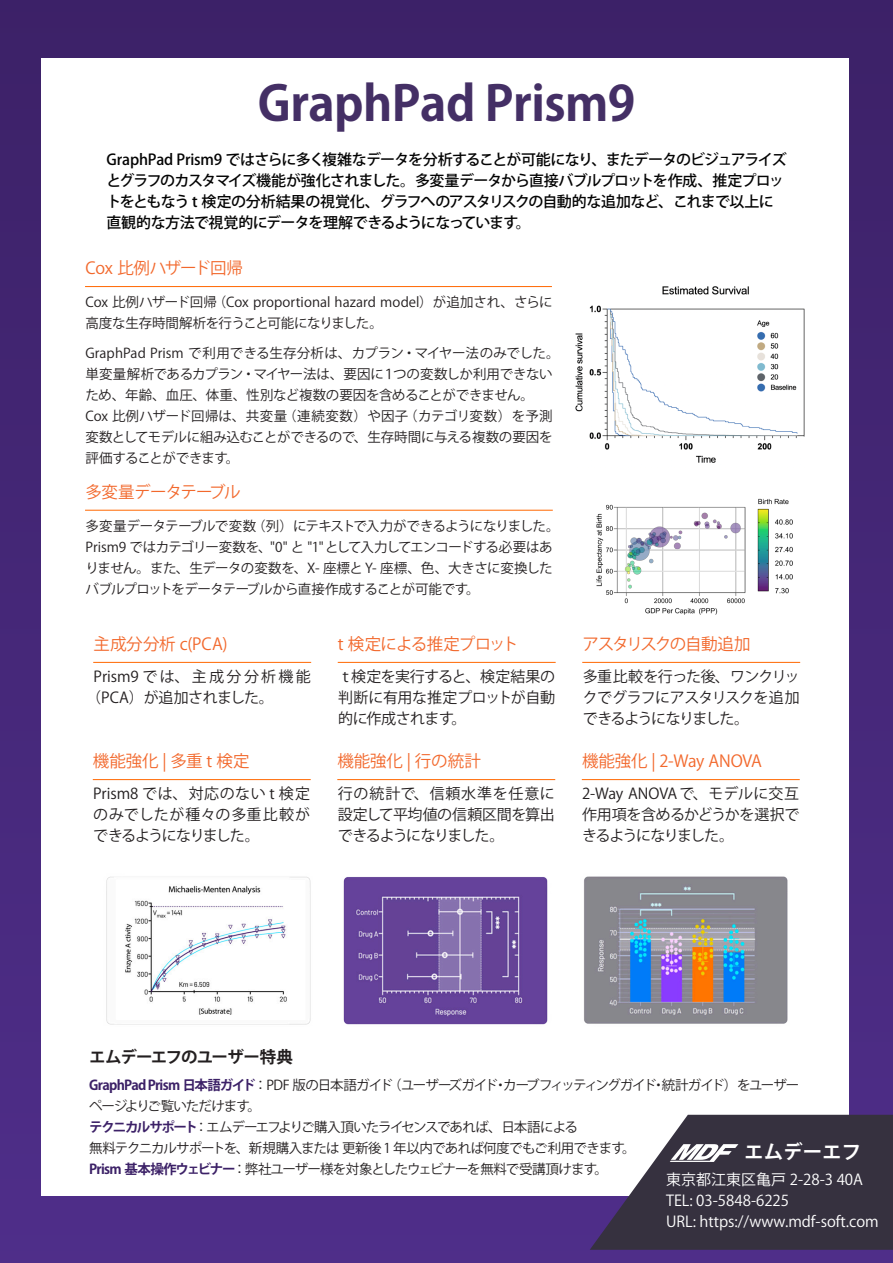
<style>
.page{position:relative;width:893px;height:1263px;background:#fff}
.page>*{position:absolute;margin:0;border:0;box-sizing:border-box;transform-origin:0 0}
.t1{font:700 48px "Koz Go Pr 6 N";letter-spacing:-.01em;color:#442f65}
.t2{font:700 19.5px "Koz Go Pr 6 N";color:#fff}
.t3{font:16.5px "Koz Go Pr 6 N";letter-spacing:-.02em;color:#f2682c}
.t4{font:700 16.5px "Koz Go Pr 6 N";letter-spacing:-.04em;color:#231f20}
.t5{font:16.5px "Koz Go Pr 6 N";letter-spacing:-.05em;color:#f2682c}
.t6{font:16.5px "Koz Go Pr 6 N";color:#f2682c}
.t7{font:16.5px "Koz Go Pr 6 N";letter-spacing:-.09em;color:#f2682c}
.t8{font:16.5px "Koz Go Pr 6 N";letter-spacing:-.04em;color:#f2682c}
.t9{font:15px/21px "Koz Go Pr 6 N";letter-spacing:-.02em;color:#231f20;text-align:justify}
.t10{font:500 15px/21px "Koz Go Pr 6 N";letter-spacing:-.05em;color:#030303}
.t11{font:15px/21px "Koz Go Pr 6 N";color:#fff}
.t12{font:15px/21px "Koz Go Pr 6 N";color:#231f20}
.t13{font:13.5px/21px "Koz Go Pr 6 N";letter-spacing:-.075em;color:#231f20}
.t14{font:13.5px/21px "Koz Go Pr 6 N";letter-spacing:-.015em;color:#231f20}
.t15{font:13.5px/21px "Koz Go Pr 6 N";letter-spacing:-.04em;color:#231f20}
.t16{font:13.5px/21px "Koz Go Pr 6 N";letter-spacing:-.005em;color:#231f20}
.s1{font-weight:700;color:#3c2167}
</style>
<div class="page">
<div style="left:0;top:0;width:893px;height:1263px;background:linear-gradient(to bottom,#3c2168,#4f2e89)"></div>
<div style="left:41px;top:58px;width:808px;height:1138px;background:#fff"></div>
<svg style="left:590px;top:1115px;width:303px;height:135px;background:#544f5d"></svg>
<hr style="left:93px;top:662px;width:218px;height:1px;background:#ff6700">
<hr style="left:582px;top:662px;width:218px;height:1px;background:#ff6700">
<hr style="left:338px;top:662px;width:218px;height:1px;background:#ff6700">
<hr style="left:93px;top:779px;width:218px;height:1px;background:#ff6700">
<hr style="left:582px;top:779px;width:218px;height:1px;background:#ff6700">
<hr style="left:337px;top:779px;width:218px;height:1px;background:#ff6700">
<hr style="left:85px;top:286px;width:467px;height:1px;background:#ff6700">
<img style="left:575px;top:286px;width:230px;height:177px">
<hr style="left:85px;top:510px;width:468px;height:1px;background:#ff6700">
<img style="left:596px;top:498px;width:197px;height:117px">
<img style="left:106px;top:876px;width:682px;height:149px">
<h1 class="t1" style="left:258px;top:76px;width:379px">GraphPad Prism9</h1>
<p class="t10" style="left:107px;top:150px;width:682px">GraphPad Prism9 ではさらに多く複雑なデータを分析することが可能になり、またデータのビジュアライズとグラフのカスタマイズ機能が強化されました。多変量データから直接バブルプロットを作成、推定プロットをともなう t 検定の分析結果の視覚化、グラフへのアスタリスクの自動的な追加など、これまで以上に直観的な方法で視覚的にデータを理解できるようになっています。</p>
<p class="t3" style="left:85px;top:259px;width:159px">Cox 比例ハザード回帰</p>
<p class="t16" style="left:85px;top:292px;width:469px">Cox 比例ハザード回帰（Cox proportional hazard model）が追加され、さらに高度な生存時間解析を行うこと可能になりました。</p>
<p class="t14" style="left:85px;top:343px;width:476px">GraphPad Prism で利用できる生存分析は、カプラン・マイヤー法のみでした。単変量解析であるカプラン・マイヤー法は、要因に１つの変数しか利用できないため、年齢、血圧、体重、性別など複数の要因を含めることができません。Cox 比例ハザード回帰は、共変量（連続変数）や因子（カテゴリ変数）を予測変数としてモデルに組み込むことができるので、生存時間に与える複数の要因を評価することができます。</p>
<p class="t8" style="left:85px;top:482px;width:157px">多変量データテーブル</p>
<p class="t15" style="left:85px;top:516px;width:476px">多変量データテーブルで変数（列）にテキストで入力ができるようになりました。Prism9 ではカテゴリー変数を、"0" と "1"として入力してエンコードする必要はありません。また、生データの変数を、X- 座標と Y- 座標、色、大きさに変換したバブルプロットをデータテーブルから直接作成することが可能です。</p>
<p class="t6" style="left:93px;top:634px;width:136px">主成分分析 c(PCA)</p>
<p class="t5" style="left:338px;top:634px;width:182px">t 検定による推定プロット</p>
<p class="t7" style="left:582px;top:634px;width:170px">アスタリスクの自動追加</p>
<p class="t12" style="left:86px;top:666px;width:226px;text-indent:8px">Prism9 では、主成分分析機能（PCA）が追加されました。</p>
<p class="t9" style="left:338px;top:666px;width:219px">ｔ検定を実行すると、検定結果の判断に有用な推定プロットが自動的に作成されます。</p>
<p class="t9" style="left:583px;top:666px;width:219px">多重比較を行った後、ワンクリックでグラフにアスタリスクを追加できるようになりました。</p>
<p class="t3" style="left:93px;top:752px;width:158px">機能強化 | 多重 t 検定</p>
<p class="t3" style="left:337px;top:752px;width:145px">機能強化 | 行の統計</p>
<p class="t3" style="left:582px;top:752px;width:182px">機能強化 | 2-Way ANOVA</p>
<p class="t9" style="left:93px;top:783px;width:219px">Prism8 では、対応のない t 検定のみでしたが種々の多重比較ができるようになりました。</p>
<p class="t9" style="left:338px;top:783px;width:219px">行の統計で、信頼水準を任意に設定して平均値の信頼区間を算出できるようになりました。</p>
<p class="t9" style="left:582px;top:783px;width:219px">2-Way ANOVA で、モデルに交互作用項を含めるかどうかを選択できるようになりました。</p>
<p class="t4" style="left:89px;top:1047px;width:205px">エムデーエフのユーザー特典</p>
<p class="t13" style="left:89px;top:1075px;width:712px"><span class="s1">GraphPad Prism 日本語ガイド</span>： PDF 版の日本語ガイド（ユーザーズガイド・カーブフィッティングガイド・統計ガイド）をユーザーページよりご覧いただけます。<br><span class="s1">テクニカルサポート</span>：エムデーエフよりご購入頂いたライセンスであれば、日本語による<br>無料テクニカルサポートを、新規購入または 更新後 1 年以内であれば何度でもご利用できます。<br><span class="s1">Prism 基本操作ウェビナー</span>：弊社ユーザー様を対象としたウェビナーを無料で受講頂けます。</p>
<h2 class="t2" style="left:744px;top:1141px;width:118px">エムデーエフ</h2>
<p class="t11" style="left:666px;top:1169px;width:214px">東京都江東区亀戸 2-28-3 40A<br>TEL: 03-5848-6225<br>URL: https://www.mdf-soft.com</p>
</div>
